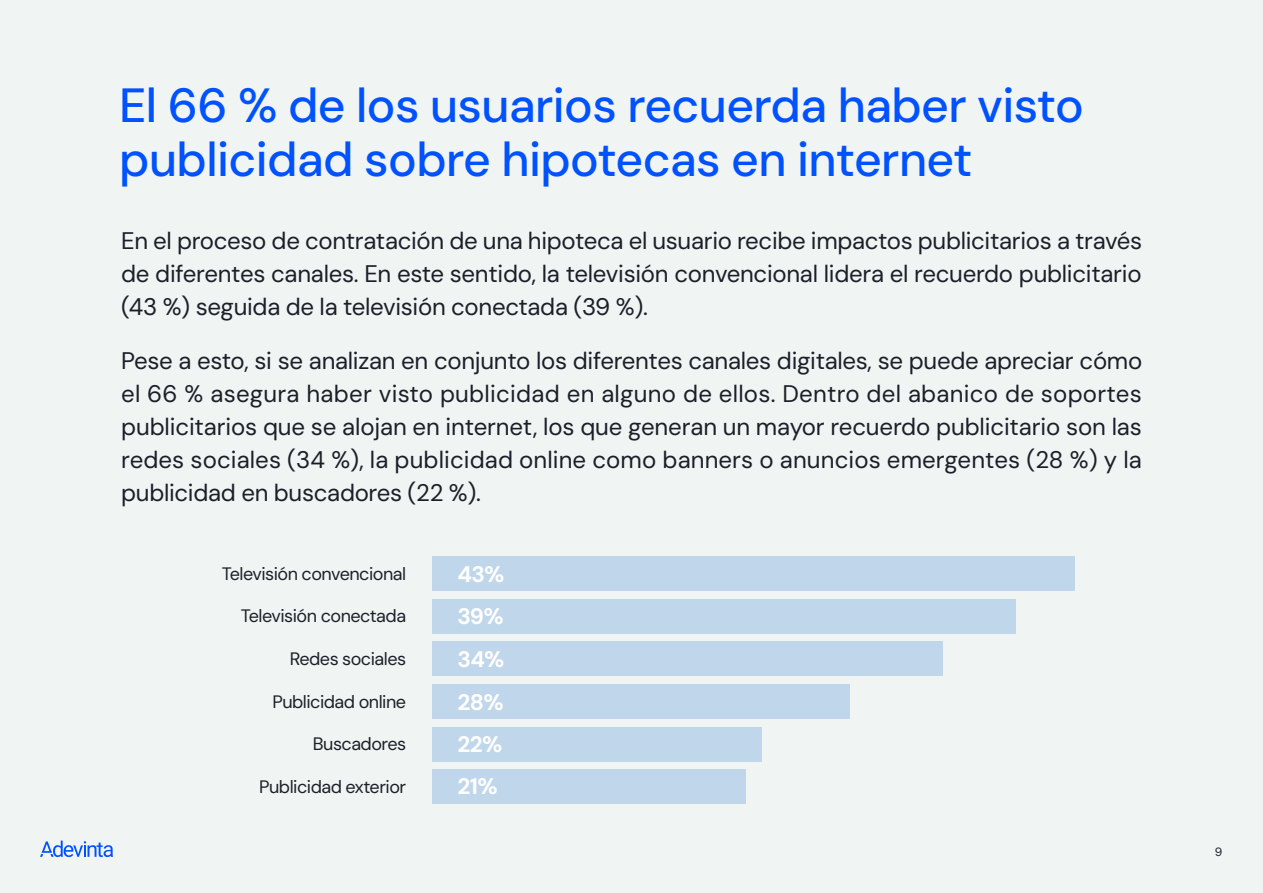
<style>
.page{position:relative;width:1263px;height:893px;background:#f0f4f2}
.page>*{position:absolute;margin:0;border:0;box-sizing:border-box;transform-origin:0 0}
.t1{font:500 48px/54px "DM Sans";letter-spacing:-.015em;color:#0051ff}
.t2{font:24px/33px "DM Sans";letter-spacing:-.015em;color:#1b1f29;text-align:justify}
.t3{font:700 22.5px "DM Sans";letter-spacing:-.025em;color:#fff}
.t4{font:18px "DM Sans";letter-spacing:-.03em;color:#1b1f29}
.t5{font:12px "DM Sans";color:#1b1f29}
</style>
<div class="page">
<div style="left:432px;top:770px;width:314px;height:34px;background:#c0d6eb"></div>
<div style="left:432px;top:727px;width:330px;height:34px;background:#c0d6eb"></div>
<div style="left:432px;top:684px;width:418px;height:34px;background:#c0d6eb"></div>
<div style="left:432px;top:642px;width:511px;height:34px;background:#c0d6eb"></div>
<div style="left:432px;top:599px;width:583px;height:34px;background:#c0d6eb"></div>
<div style="left:432px;top:557px;width:642px;height:34px;background:#c0d6eb"></div>
<svg style="left:40px;top:841px;width:73px;height:16px"></svg>
<h1 class="t1" style="left:119px;top:78px;width:966px">El 66 % de los usuarios recuerda haber visto publicidad sobre hipotecas en internet</h1>
<p class="t2" style="left:121px;top:224px;width:1022px">En el proceso de contratación de una hipoteca el usuario recibe impactos publicitarios a través de diferentes canales. En este sentido, la televisión convencional lidera el recuerdo publicitario (43 %) seguida de la televisión conectada (39 %).</p>
<p class="t2" style="left:121px;top:344px;width:1022px">Pese a esto, si se analizan en conjunto los diferentes canales digitales, se puede apreciar cómo el 66 % asegura haber visto publicidad en alguno de ellos. Dentro del abanico de soportes publicitarios que se alojan en internet, los que generan un mayor recuerdo publicitario son las redes sociales (34 %), la publicidad online como banners o anuncios emergentes (28 %) y la publicidad en buscadores (22 %).</p>
<p class="t4" style="left:222px;top:562px;width:186px">Televisión convencional</p>
<p class="t3" style="left:457px;top:559px;width:49px">43%</p>
<p class="t4" style="left:241px;top:605px;width:167px">Televisión conectada</p>
<p class="t3" style="left:457px;top:602px;width:48px">39%</p>
<p class="t4" style="left:290px;top:647px;width:118px">Redes sociales</p>
<p class="t3" style="left:457px;top:645px;width:48px">34%</p>
<p class="t4" style="left:272px;top:690px;width:135px">Publicidad online</p>
<p class="t3" style="left:457px;top:687px;width:48px">28%</p>
<p class="t4" style="left:313px;top:733px;width:95px">Buscadores</p>
<p class="t3" style="left:457px;top:730px;width:47px">22%</p>
<p class="t4" style="left:259px;top:775px;width:148px">Publicidad exterior</p>
<p class="t3" style="left:457px;top:772px;width:42px">21%</p>
<p class="t5" style="left:1215px;top:844px;width:9px">9</p>
</div>
